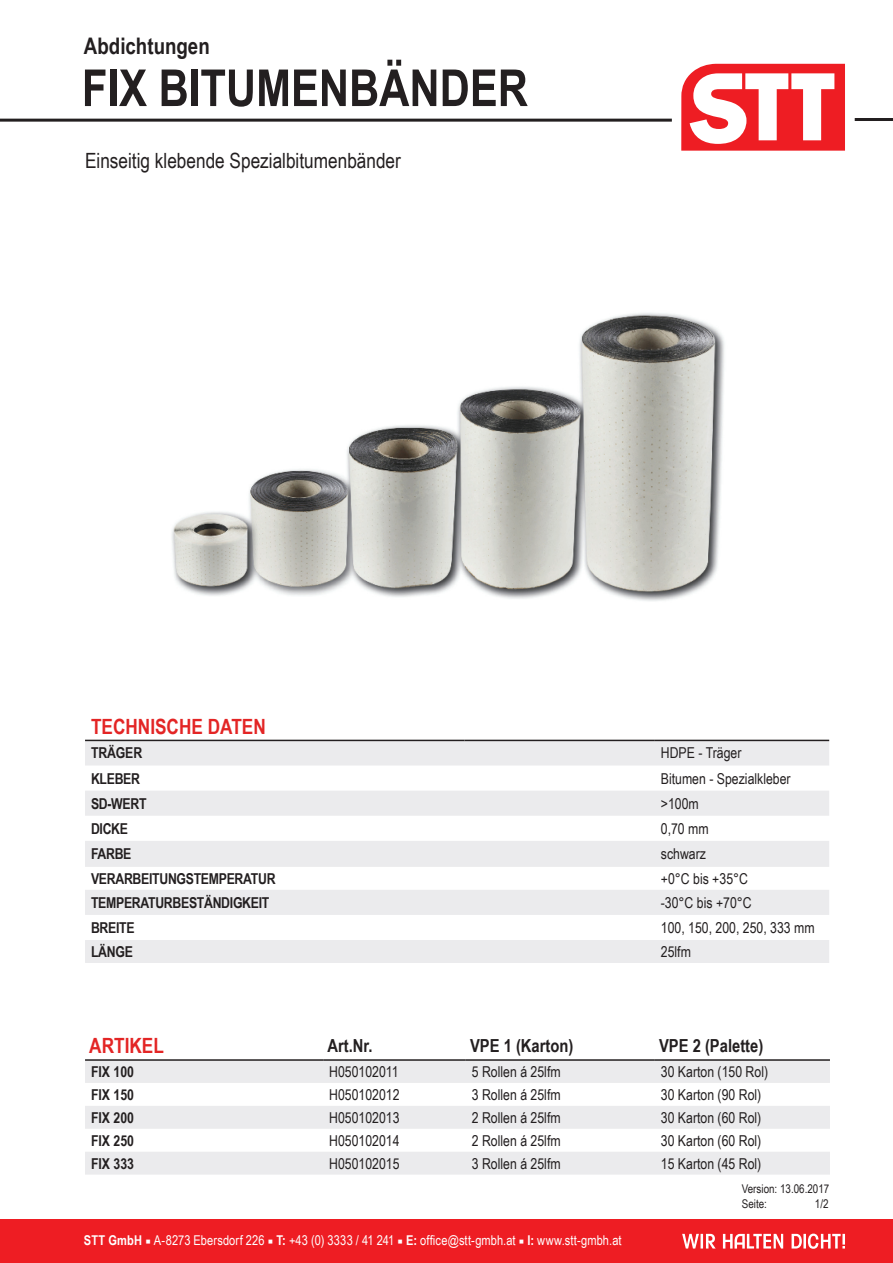
<style>
.page{position:relative;width:893px;height:1263px;background:#fff}
.page>*{position:absolute;margin:0;border:0;box-sizing:border-box;transform-origin:0 0}
.t1{font:700 51px "Arial Narrow";color:#231f20}
.t2{font:700 22.8px "Arial Narrow";color:#231f20}
.t3{font:21px "Arial Narrow";color:#231f20}
.t4{font:700 21px "Arial Narrow";color:#e32525}
.t5{font:700 18px "Arial Narrow";color:#231f20}
.t6{font:15px "Arial Narrow";color:#231f20}
.t7{font:700 15px "Arial Narrow";letter-spacing:-.02em;color:#231f20}
.t8{font:13.5px "Arial Narrow";letter-spacing:.01em;color:#fff}
.t9{font:12px/15px "Arial Narrow";color:#231f20}
.s1{font-weight:700}
.s2{font-family:"Minion Pro"}
</style>
<div class="page">
<svg style="left:85px;top:741px;width:744px;height:222px;fill:#ebebed"></svg>
<hr style="left:85px;top:740px;width:379px;height:1px;background:#231f20">
<hr style="left:464px;top:740px;width:191px;height:1px;background:#231f20">
<hr style="left:655px;top:740px;width:174px;height:1px;background:#231f20">
<svg style="left:85px;top:1061px;width:745px;height:113px;fill:#ebebed"></svg>
<hr style="left:85px;top:1059px;width:238px;height:2px;background:#231f20">
<hr style="left:323px;top:1059px;width:143px;height:2px;background:#231f20">
<hr style="left:466px;top:1059px;width:189px;height:2px;background:#231f20">
<hr style="left:655px;top:1059px;width:175px;height:2px;background:#231f20">
<hr style="left:0;top:119px;width:672px;height:3px;background:#231f20">
<hr style="left:855px;top:118px;width:38px;height:3px;background:#231f20">
<img style="left:171px;top:313px;width:554px;height:288px">
<svg style="left:681px;top:64px;width:164px;height:87px"></svg>
<div style="left:0;top:1219px;width:893px;height:44px;background:#ee1d23"></div>
<svg style="left:682px;top:1233px;width:163px;height:16px"></svg>
<h2 class="t2" style="left:84px;top:29px;width:127px">Abdichtungen</h2>
<h1 class="t1" style="left:82px;top:49px;width:448px">FIX BITUMENBÄNDER</h1>
<h3 class="t3" style="left:85px;top:145px;width:317px">Einseitig klebende Spezialbitumenbänder</h3>
<h3 class="t4" style="left:91px;top:711px;width:176px">TECHNISCHE DATEN</h3>
<p class="t7" style="left:91px;top:742px;width:53px">TRÄGER</p>
<p class="t6" style="left:661px;top:742px;width:82px">HDPE - Träger</p>
<p class="t7" style="left:91px;top:767px;width:51px">KLEBER</p>
<p class="t6" style="left:661px;top:767px;width:131px">Bitumen - Spezialkleber</p>
<p class="t7" style="left:91px;top:792px;width:57px">SD-WERT</p>
<p class="t6" style="left:661px;top:792px;width:39px">&gt;100m</p>
<p class="t7" style="left:91px;top:817px;width:39px">DICKE</p>
<p class="t6" style="left:661px;top:817px;width:49px">0,70 mm</p>
<p class="t7" style="left:91px;top:843px;width:42px">FARBE</p>
<p class="t6" style="left:661px;top:843px;width:47px">schwarz</p>
<p class="t7" style="left:91px;top:867px;width:186px">VERARBEITUNGSTEMPERATUR</p>
<p class="t6" style="left:661px;top:867px;width:89px">+0°C bis +35°C</p>
<p class="t7" style="left:91px;top:891px;width:180px">TEMPERATURBESTÄNDIGKEIT</p>
<p class="t6" style="left:661px;top:891px;width:92px">-30°C bis +70°C</p>
<p class="t7" style="left:91px;top:916px;width:45px">BREITE</p>
<p class="t6" style="left:661px;top:917px;width:155px">100, 150, 200, 250, 333 mm</p>
<p class="t7" style="left:91px;top:940px;width:43px">LÄNGE</p>
<p class="t6" style="left:661px;top:941px;width:32px">25lfm</p>
<h3 class="t4" style="left:89px;top:1030px;width:76px">ARTIKEL</h3>
<p class="t5" style="left:327px;top:1032px;width:47px">Art.Nr.</p>
<p class="t5" style="left:470px;top:1032px;width:105px">VPE 1 (Karton)</p>
<p class="t5" style="left:659px;top:1032px;width:106px">VPE 2 (Palette)</p>
<p class="t7" style="left:91px;top:1060px;width:45px">FIX 100</p>
<p class="t6" style="left:329px;top:1061px;width:71px">H050102011</p>
<p class="t6" style="left:472px;top:1061px;width:90px">5 Rollen á 25lfm</p>
<p class="t6" style="left:661px;top:1061px;width:109px">30 Karton (150 Rol)</p>
<p class="t7" style="left:91px;top:1083px;width:45px">FIX 150</p>
<p class="t6" style="left:329px;top:1083px;width:72px">H050102012</p>
<p class="t6" style="left:472px;top:1083px;width:90px">3 Rollen á 25lfm</p>
<p class="t6" style="left:661px;top:1083px;width:102px">30 Karton (90 Rol)</p>
<p class="t7" style="left:91px;top:1106px;width:45px">FIX 200</p>
<p class="t6" style="left:329px;top:1106px;width:72px">H050102013</p>
<p class="t6" style="left:472px;top:1106px;width:90px">2 Rollen á 25lfm</p>
<p class="t6" style="left:661px;top:1106px;width:102px">30 Karton (60 Rol)</p>
<p class="t7" style="left:91px;top:1129px;width:45px">FIX 250</p>
<p class="t6" style="left:329px;top:1129px;width:72px">H050102014</p>
<p class="t6" style="left:472px;top:1129px;width:90px">2 Rollen á 25lfm</p>
<p class="t6" style="left:661px;top:1129px;width:102px">30 Karton (60 Rol)</p>
<p class="t7" style="left:91px;top:1152px;width:45px">FIX 333</p>
<p class="t6" style="left:329px;top:1152px;width:72px">H050102015</p>
<p class="t6" style="left:472px;top:1152px;width:90px">3 Rollen á 25lfm</p>
<p class="t6" style="left:661px;top:1152px;width:102px">15 Karton (45 Rol)</p>
<p class="t8" style="left:84px;top:1230px;width:539px"><span class="s1">STT GmbH</span> <span class="s2">■</span> A-8273 Ebersdorf 226 <span class="s2">■</span> <span class="s1">T:</span> +43 (0) 3333 / 41 241 <span class="s2">■</span> <span class="s1">E:</span> office@stt-gmbh.at <span class="s2">■</span> <span class="s1">I:</span> www.stt-gmbh.at</p>
<p class="t9" style="left:742px;top:1181px;width:89px">Version: 13.06.2017<br>Seite:</p>
<p class="t9" style="left:815px;top:1196px;width:15px">1/2</p>
</div>
